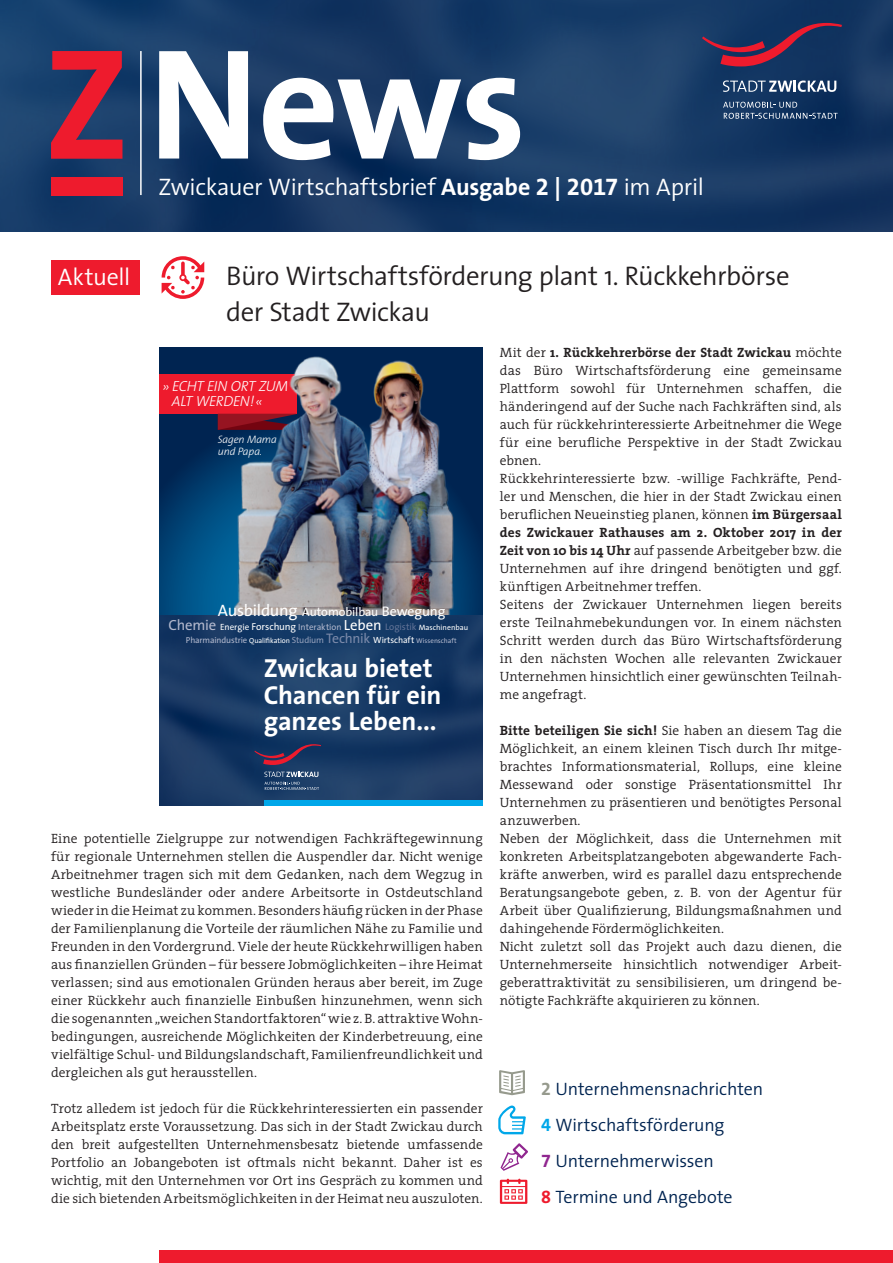
<style>
.page{position:relative;width:893px;height:1263px;background:#fff}
.page>*{position:absolute;margin:0;border:0;box-sizing:border-box;transform-origin:0 0}
.t1{font:700 159px "The Sans";color:#fff}
.t2{font:300 27px/36px "The Sans";letter-spacing:-.015em;color:#231f20}
.t3{font:700 26.25px/26.2px "The Sans";letter-spacing:-.005em;color:#fff}
.t4{font:300 24px "The Sans";letter-spacing:-.01em;color:#fff}
.t5{font:300 18px/36px "The Sans";letter-spacing:-.01em;color:#002451}
.t6{font:italic 300 14.7px/14.7px "The Sans";letter-spacing:-.03em;color:#fff}
.t7{font:300 13.5px/18px "The Serif";letter-spacing:.005em;color:#231f20;text-align:justify}
.t8{font:12.3px "The Sans";letter-spacing:-.005em;color:#fff}
.t9{font:italic 300 10.8px/12.3px "The Sans";letter-spacing:-.015em;color:#fff}
.t10{font:8.7px "The Sans";letter-spacing:-.015em;color:#b2b8cd}
.t11{font:7.65px "The Sans";letter-spacing:-.005em;color:#fff}
.s1{font-weight:700}
.s2{font-family:"The Sans Bold Expert";font-weight:400}
.s3{font-size:16.5px}
.s4{font-size:13.95px}
.s5{font-size:14.7px;color:#b2b8cd}
.s6{font-size:9px}
.s7{font-size:10.05px}
.s8{font-size:9px;color:#b2b8cd}
.s9{font-size:14.7px}
.s10{font-size:9.45px;color:#627396}
.s11{font-size:7.2px;color:#fff}
.s12{font-size:9px;color:#939fba}
.s13{font-size:13.95px;color:#7a89a9}
.s14{font-size:9px;color:#fff}
.s15{font-size:6.9px}
.s16{font-family:"The Sans Bold Expert";font-weight:400;color:#969a8d}
.s17{font-family:"The Sans Bold Expert";font-weight:400;color:#00a7e9}
.s18{font-family:"The Sans Bold Expert";font-weight:400;color:#90268f}
.s19{font-family:"The Sans Bold Expert";font-weight:400;color:#ee1b2d}
</style>
<div class="page">
<img style="left:0;top:0;width:893px;height:231px">
<div style="left:159px;top:1251px;width:734px;height:12px;background:#ee1b2d"></div>
<svg style="left:51px;top:51px;width:71px;height:108px;background:#912b48"></svg>
<div style="left:51px;top:177px;width:71px;height:18px;background:#ee1b2d"></div>
<svg style="left:723px;top:102px;width:115px;height:17px;background:#385579"></svg>
<svg style="left:702px;top:23px;width:140px;height:43px;background:#3c2f57"></svg>
<svg style="left:723px;top:80px;width:113px;height:12px"></svg>
<hr style="left:140px;top:51px;width:2px;height:144px;background:#fff">
<svg style="left:162px;top:256px;width:42px;height:43px"></svg>
<div style="left:51px;top:260px;width:88px;height:35px;background:#ee1b2d"></div>
<svg style="left:499px;top:1070px;width:26px;height:25px"></svg>
<svg style="left:498px;top:1105px;width:28px;height:29px"></svg>
<svg style="left:500px;top:1179px;width:27px;height:25px"></svg>
<svg style="left:500px;top:1143px;width:28px;height:28px"></svg>
<div style="left:159px;top:347px;width:324px;height:268px;background:#002451"></div>
<svg style="left:159px;top:415px;width:324px;height:200px"></svg>
<div style="left:159px;top:374px;width:137px;height:40px;background:#ee1b2d"></div>
<svg style="left:218px;top:414px;width:6px;height:16px"></svg>
<img style="left:224px;top:356px;width:240px;height:259px">
<img style="left:159px;top:615px;width:324px;height:191px">
<div style="left:265px;top:800px;width:218px;height:6px;background:#00a7e9"></div>
<svg style="left:254px;top:744px;width:67px;height:21px"></svg>
<svg style="left:264px;top:772px;width:55px;height:18px"></svg>
<h3 class="t4" style="left:58px;top:257px;width:74px">Aktuell</h3>
<h1 class="t1" style="left:148px;top:-28px;width:380px">News</h1>
<h3 class="t4" style="left:158px;top:167px;width:547px">Zwickauer Wirtschaftsbrief <span class="s1">Ausgabe</span> <span class="s2">2</span> <span class="s1">|</span> <span class="s2">2017</span> im April</h3>
<h2 class="t2" style="left:226px;top:257px;width:565px">Büro Wirtschaftsförderung plant 1. Rückkehrbörse der Stadt Zwickau</h2>
<p class="t6" style="left:172px;top:378px;width:118px;text-indent:-10px">›› ECHT EIN ORT ZUM<br>ALT WERDEN!‹‹</p>
<p class="t9" style="left:218px;top:433px;width:61px">Sagen Mama und Papa.</p>
<p class="t8" style="left:218px;top:601px;width:229px"><span class="s3">Ausbildung</span> Automobilbau <span class="s4">Bewegung</span></p>
<p class="t11" style="left:168px;top:621px;width:301px"><span class="s5">Chemie</span> <span class="s6">Energie</span> <span class="s7">Forschung</span> <span class="s8">Interaktion</span> <span class="s9">Leben</span> <span class="s10">Logistik</span> Maschinenbau</p>
<h3 class="t3" style="left:264px;top:654px;width:179px">Zwickau bietet<br>Chancen für ein ganzes Leben...</h3>
<p class="t10" style="left:186px;top:633px;width:272px">Pharmaindustrie <span class="s11">Qualifikation</span> <span class="s12">Studium</span> <span class="s13">Technik</span> <span class="s14">Wirtschaft</span> <span class="s15">Wissenschaft</span></p>
<p class="t7" style="left:51px;top:829px;width:433px">Eine potentielle Zielgruppe zur notwendigen Fachkräftegewinnung für regionale Unternehmen stellen die Auspendler dar. Nicht wenige Arbeitnehmer tragen sich mit dem Gedanken, nach dem Wegzug in westliche Bundesländer oder andere Arbeitsorte in Ostdeutschland wieder in die Heimat zu kommen. Besonders häufig rücken in der Phase der Familienplanung die Vorteile der räumlichen Nähe zu Familie und Freunden in den Vordergrund. Viele der heute Rückkehrwilligen haben aus finanziellen Gründen – für bessere Jobmöglichkeiten – ihre Heimat verlassen; sind aus emotionalen Gründen heraus aber bereit, im Zuge einer Rückkehr auch finanzielle Einbußen hinzunehmen, wenn sich die sogenannten „weichen Standortfaktoren“ wie z. B. attraktive Wohn&shy;bedingungen, ausreichende Möglichkeiten der Kinderbetreuung, eine vielfältige Schul- und Bildungslandschaft, Familienfreundlichkeit und dergleichen als gut herausstellen.</p>
<p class="t7" style="left:51px;top:1099px;width:433px">Trotz alledem ist jedoch für die Rückkehrinteressierten ein passender Arbeitsplatz erste Voraussetzung. Das sich in der Stadt Zwickau durch den breit aufgestellten Unternehmensbesatz bietende umfassende Portfolio an Jobangeboten ist oftmals nicht bekannt. Daher ist es wichtig, mit den Unternehmen vor Ort ins Gespräch zu kommen und die sich bietenden Arbeitsmöglichkeiten in der Heimat neu auszuloten.</p>
<p class="t7" style="left:500px;top:343px;width:344px;text-align:left">Mit der <span class="s1">1. Rückkehrerbörse der Stadt Zwickau</span> möchte das Büro Wirtschaftsförderung eine gemeinsame Plattform sowohl für Unternehmen schaffen, die händeringend auf der Suche nach Fachkräften sind, als auch für rückkehrinteressierte Arbeitnehmer die Wege für eine berufliche Perspektive in der Stadt Zwickau ebnen.<br>Rückkehrinteressierte bzw. -willige Fachkräfte, Pend&shy;ler und Menschen, die hier in der Stadt Zwickau einen beruflichen Neueinstieg planen, können <span class="s1">im Bürgersaal des Zwickauer Rathauses am 2. Oktober 2017 in der Zeit von 10 bis 14 Uhr</span> auf passende Arbeitgeber bzw. die Unternehmen auf ihre dringend benötigten und ggf. künftigen Arbeitnehmer treffen.<br>Seitens der Zwickauer Unternehmen liegen bereits erste Teilnahmebekundungen vor. In einem nächsten Schritt werden durch das Büro Wirtschaftsförderung in den nächsten Wochen alle relevanten Zwickauer Unternehmen hinsichtlich einer gewünschten Teilnah&shy;me angefragt.</p>
<p class="t7" style="left:500px;top:721px;width:344px;text-align:left"><span class="s1">Bitte beteiligen Sie sich!</span> Sie haben an diesem Tag die Möglichkeit, an einem kleinen Tisch durch Ihr mitge&shy;brachtes Informationsmaterial, Rollups, eine kleine Messewand oder sonstige Präsentationsmittel Ihr Unternehmen zu präsentieren und benötigtes Personal anzuwerben.<br>Neben der Möglichkeit, dass die Unternehmen mit konkreten Arbeitsplatzangeboten abgewanderte Fach&shy;kräfte anwerben, wird es parallel dazu entsprechende Beratungsangebote geben, z. B. von der Agentur für Arbeit über Qualifizierung, Bildungsmaßnahmen und dahingehende Fördermöglichkeiten.<br>Nicht zuletzt soll das Projekt auch dazu dienen, die Unternehmerseite hinsichtlich notwendiger Arbeit&shy;geberattraktivität zu sensibilisieren, um dringend be&shy;nötigte Fachkräfte akquirieren zu können.</p>
<h3 class="t5" style="left:541px;top:1070px;width:223px"><span class="s16">2</span> Unternehmensnachrichten<br><span class="s17">4</span> Wirtschaftsförderung<br><span class="s18">7</span> Unternehmerwissen<br><span class="s19">8</span> Termine und Angebote</h3>
</div>
